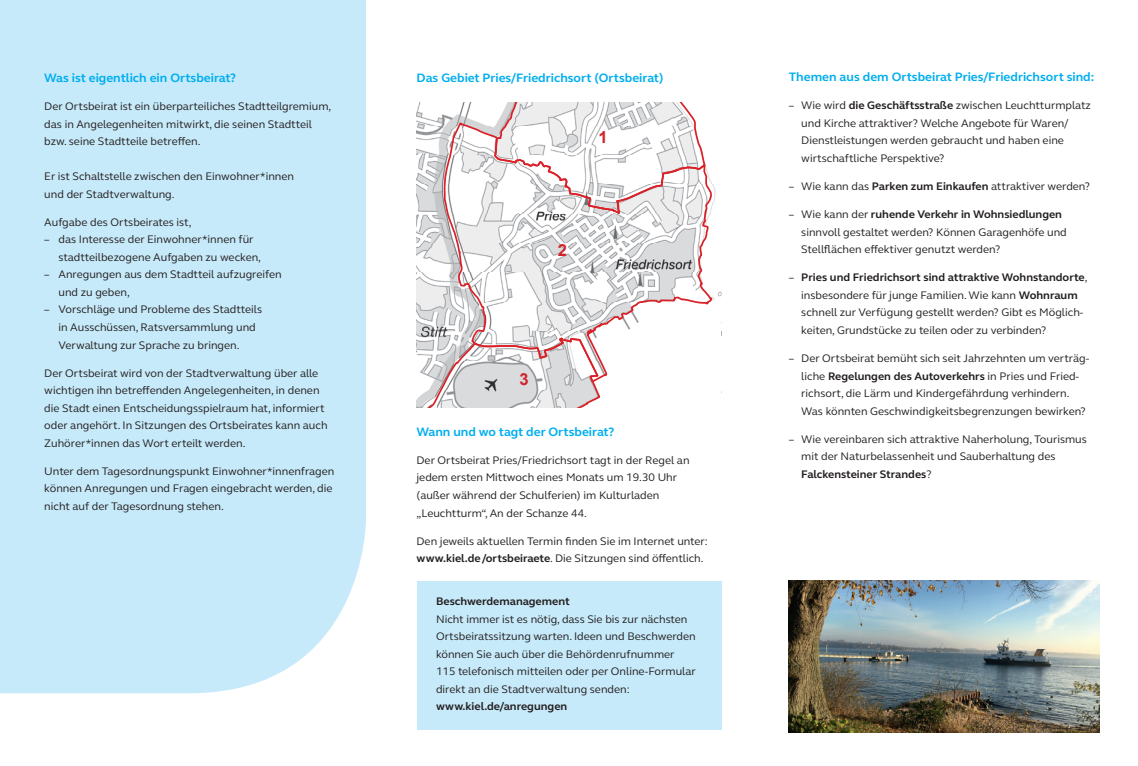
<style>
.page{position:relative;width:1138px;height:766px;background:#fff}
.page>*{position:absolute;margin:0;border:0;box-sizing:border-box;transform-origin:0 0}
.t1{font:700 16.62px "Arial";color:#d1232a}
.t2{font:700 12.5px "FS Elliot Pro";color:#00aeef}
.t3{font:11.25px/17.5px "FS Elliot Pro";color:#231f20}
.t4{font:700 11.25px "FS Elliot Pro";color:#231f20}
.s1{font-weight:700}
</style>
<div class="page">
<div style="left:0;top:0;width:366px;height:693px;background:#c7eafa"></div>
<div style="left:416px;top:580px;width:305px;height:149px;background:#c7eafa"></div>
<img style="left:416px;top:102px;width:305px;height:305px">
<svg style="left:420px;top:335px;width:181px;height:72px"></svg>
<svg style="left:493px;top:102px;width:213px;height:19px"></svg>
<svg style="left:443px;top:121px;width:270px;height:262px"></svg>
<svg style="left:658px;top:313px;width:63px;height:94px"></svg>
<img style="left:788px;top:580px;width:310px;height:151px">
<p class="t2" style="left:44px;top:69px;width:193px">Was ist eigentlich ein Ortsbeirat?</p>
<p class="t3" style="left:44px;top:97px;width:288px">Der Ortsbeirat ist ein überparteiliches Stadtteilgremium, das in Angelegenheiten mitwirkt, die seinen Stadtteil bzw. seine Stadtteile betreffen.</p>
<p class="t3" style="left:44px;top:167px;width:251px">Er ist Schaltstelle zwischen den Einwohner*innen und der Stadtverwaltung.</p>
<p class="t3" style="left:44px;top:213px;width:149px">Aufgabe des Ortsbeirates ist,</p>
<p class="t3" style="left:58px;top:230px;width:204px;text-indent:-14px">– das Interesse der Einwohner*innen für stadtteilbezogene Aufgaben zu wecken,</p>
<p class="t3" style="left:58px;top:265px;width:225px;text-indent:-14px">– Anregungen aus dem Stadtteil aufzugreifen und zu geben,</p>
<p class="t3" style="left:58px;top:300px;width:205px;text-indent:-14px">– Vorschläge und Probleme des Stadtteils in Ausschüssen, Ratsversammlung und<br>Verwaltung zur Sprache zu bringen.</p>
<p class="t3" style="left:44px;top:364px;width:285px">Der Ortsbeirat wird von der Stadtverwaltung über alle wichtigen ihn betreffenden Angelegenheiten, in denen die Stadt einen Entscheidungsspielraum hat, informiert oder angehört. In Sitzungen des Ortsbeirates kann auch Zuhörer*innen das Wort erteilt werden.</p>
<p class="t3" style="left:44px;top:462px;width:291px">Unter dem Tagesordnungspunkt Einwohner*innenfragen können Anregungen und Fragen eingebracht werden, die nicht auf der Tagesordnung stehen.</p>
<p class="t2" style="left:416px;top:69px;width:248px">Das Gebiet Pries/Friedrichsort (Ortsbeirat)</p>
<h1 class="t1" style="left:598px;top:126px;width:11px">1</h1>
<h1 class="t1" style="left:558px;top:239px;width:11px">2</h1>
<h1 class="t1" style="left:519px;top:368px;width:11px">3</h1>
<p class="t2" style="left:416px;top:423px;width:199px">Wann und wo tagt der Ortsbeirat?</p>
<p class="t3" style="left:416px;top:451px;width:274px">Der Ortsbeirat Pries/Friedrichsort tagt in der Regel an jedem ersten Mittwoch eines Monats um 19.30 Uhr (außer während der Schulferien) im Kulturladen „Leuchtturm“, An der Schanze 44.</p>
<p class="t3" style="left:416px;top:531px;width:293px">Den jeweils aktuellen Termin finden Sie im Internet unter: <span class="s1">www.kiel.de/ortsbeiraete</span>. Die Sitzungen sind öffentlich.</p>
<p class="t4" style="left:436px;top:593px;width:135px">Beschwerdemanagement</p>
<p class="t3" style="left:436px;top:609px;width:261px">Nicht immer ist es nötig, dass Sie bis zur nächsten Ortsbeiratssitzung warten. Ideen und Beschwerden können Sie auch über die Behördenrufnummer 115 telefonisch mitteilen oder per Online-Formular direkt an die Stadtverwaltung senden:</p>
<p class="t4" style="left:436px;top:698px;width:133px">www.kiel.de/anregungen</p>
<p class="t2" style="left:788px;top:69px;width:307px">Themen aus dem Ortsbeirat Pries/Friedrichsort sind:</p>
<p class="t3" style="left:801px;top:96px;width:291px;text-indent:-12px">– Wie wird <span class="s1">die Geschäftsstraße</span> zwischen Leuchtturmplatz und Kirche attraktiver? Welche Angebote für Waren/ Dienstleistungen werden gebraucht und haben eine wirtschaftliche Perspektive?</p>
<p class="t3" style="left:788px;top:177px;width:303px">– Wie kann das <span class="s1">Parken zum Einkaufen</span> attraktiver werden?</p>
<p class="t3" style="left:801px;top:205px;width:267px;text-indent:-12px">– Wie kann der <span class="s1">ruhende Verkehr in Wohnsiedlungen </span>sinnvoll gestaltet werden? Können Garagenhöfe und<br>Stellflächen effektiver genutzt werden?</p>
<p class="t3" style="left:801px;top:268px;width:288px;text-indent:-12px">– <span class="s1">Pries und Friedrichsort sind attraktive Wohnstandorte</span>, insbesondere für junge Familien. Wie kann <span class="s1">Wohnraum </span>schnell zur Verfügung gestellt werden? Gibt es Möglich&shy;keiten, Grundstücke zu teilen oder zu verbinden?</p>
<p class="t3" style="left:801px;top:349px;width:289px;text-indent:-12px">– Der Ortsbeirat bemüht sich seit Jahrzehnten um verträg&shy;liche <span class="s1">Regelungen des Autoverkehrs</span> in Pries und Fried&shy;richsort, die Lärm und Kindergefährdung verhindern.<br>Was könnten Geschwindigkeitsbegrenzungen bewirken?</p>
<p class="t3" style="left:801px;top:430px;width:287px;text-indent:-12px">– Wie vereinbaren sich attraktive Naherholung, Tourismus mit der Naturbelassenheit und Sauberhaltung des<br><span class="s1">Falckensteiner Strandes</span>?</p>
</div>
